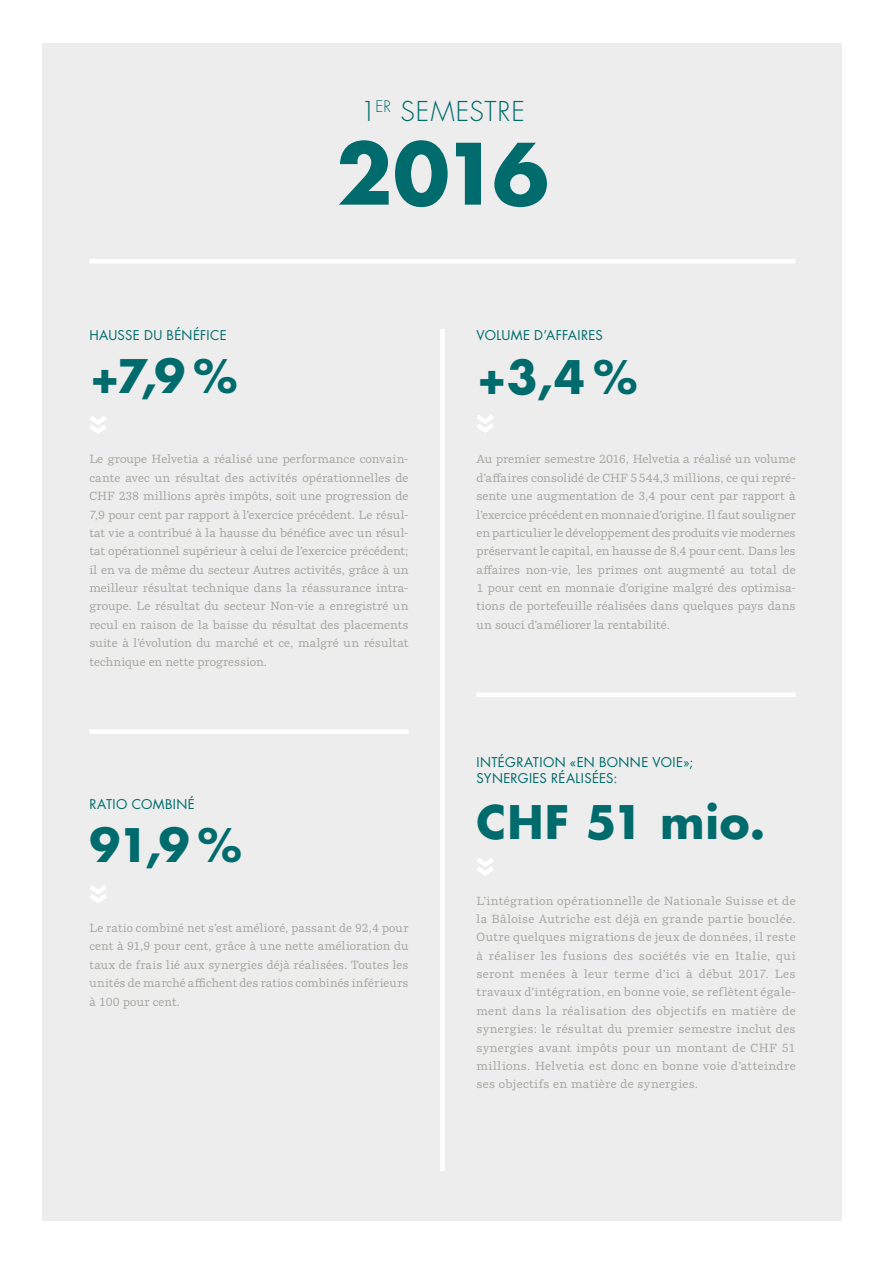
<style>
.page{position:relative;width:885px;height:1263px;background:#fff}
.page>*{position:absolute;margin:0;border:0;box-sizing:border-box;transform-origin:0 0}
.t1{font:700 82.05px "Futura Std";color:#006b6c}
.t2{font:700 45px "Futura Std";letter-spacing:.02em;color:#006b6c}
.t3{font:300 26.55px "Futura Std";letter-spacing:.03em;color:#006b6c}
.t4{font:13.2px/15.8px "Futura Std";letter-spacing:.025em;color:#006b6c}
.t5{font:11.7px/18.5px "Parry Pro";letter-spacing:.015em;color:#a1a19c;text-align:justify}
</style>
<div class="page">
<div style="left:43px;top:43px;width:799px;height:1177px;background:#ecedec"></div>
<div style="left:89px;top:259px;width:706px;height:5px;background:#fff"></div>
<hr style="left:440px;top:329px;width:4px;height:842px;background:#fff">
<svg style="left:90px;top:416px;width:16px;height:18px"></svg>
<div style="left:89px;top:729px;width:319px;height:5px;background:#fff"></div>
<hr style="left:476px;top:693px;width:319px;height:4px;background:#fff">
<svg style="left:90px;top:885px;width:17px;height:18px"></svg>
<svg style="left:477px;top:415px;width:16px;height:18px"></svg>
<svg style="left:477px;top:858px;width:16px;height:18px"></svg>
<p class="t4" style="left:89px;top:327px;width:139px">HAUSSE DU BÉNÉFICE</p>
<h2 class="t2" style="left:89px;top:346px;width:150px">+7,9 %</h2>
<h3 class="t3" style="left:360px;top:95px;width:166px">1<sup>ER</sup> SEMESTRE</h3>
<h1 class="t1" style="left:336px;top:119px;width:214px">2016</h1>
<p class="t4" style="left:476px;top:327px;width:128px">VOLUME D’AFFAIRES</p>
<h2 class="t2" style="left:476px;top:348px;width:162px">+3,4 %</h2>
<p class="t5" style="left:89px;top:450px;width:320px">Le groupe Helvetia a réalisé une performance convain&shy;cante avec un résultat des activités opérationnelles de CHF 238 millions après impôts, soit une progression de 7,9 pour cent par rapport à l’exercice précédent. Le résul&shy;tat vie a contribué à la hausse du bénéfice avec un résul&shy;tat opérationnel supérieur à celui de l’exercice précédent; il en va de même du secteur Autres activités, grâce à un meilleur résultat technique dans la réassurance intra&shy;groupe. Le résultat du secteur Non-vie a enregistré un recul en raison de la baisse du résultat des placements suite à l’évolution du marché et ce, malgré un résultat technique en nette progression.</p>
<p class="t4" style="left:89px;top:796px;width:107px">RATIO COMBINÉ</p>
<h2 class="t2" style="left:89px;top:815px;width:154px">91,9 %</h2>
<p class="t5" style="left:89px;top:919px;width:320px">Le ratio combiné net s’est amélioré, passant de 92,4 pour cent à 91,9 pour cent, grâce à une nette amélioration du taux de frais lié aux synergies déjà réalisées. Toutes les unités de marché affichent des ratios combinés inférieurs à 100 pour cent.</p>
<p class="t5" style="left:476px;top:450px;width:320px">Au premier semestre 2016, Helvetia a réalisé un volume d’affaires consolidé de CHF 5544,3 millions, ce qui repré&shy;sente une augmentation de 3,4 pour cent par rapport à l’exercice précédent en monnaie d’origine. Il faut souligner en particulier le développement des produits vie modernes préservant le capital, en hausse de 8,4 pour cent. Dans les affaires non-vie, les primes ont augmenté au total de 1 pour cent en monnaie d’origine malgré des optimisa&shy;tions de portefeuille réalisées dans quelques pays dans un souci d’améliorer la rentabilité.</p>
<p class="t4" style="left:476px;top:754px;width:218px">INTÉGRATION «EN BONNE VOIE»;<br>SYNERGIES RÉALISÉES:</p>
<h2 class="t2" style="left:476px;top:792px;width:290px">CHF 51 mio.</h2>
<p class="t5" style="left:476px;top:891px;width:320px">L’intégration opérationnelle de Nationale Suisse et de la Bâloise Autriche est déjà en grande partie bouclée.<br>Outre quelques migrations de jeux de données, il reste à réaliser les fusions des sociétés vie en Italie, qui seront menées à leur terme d’ici à début 2017. Les travaux d’intégration, en bonne voie, se reflètent égale&shy;ment dans la réalisation des objectifs en matière de synergies: le résultat du premier semestre inclut des synergies avant impôts pour un montant de CHF 51 millions. Helvetia est donc en bonne voie d’atteindre ses objectifs en matière de synergies.</p>
</div>
